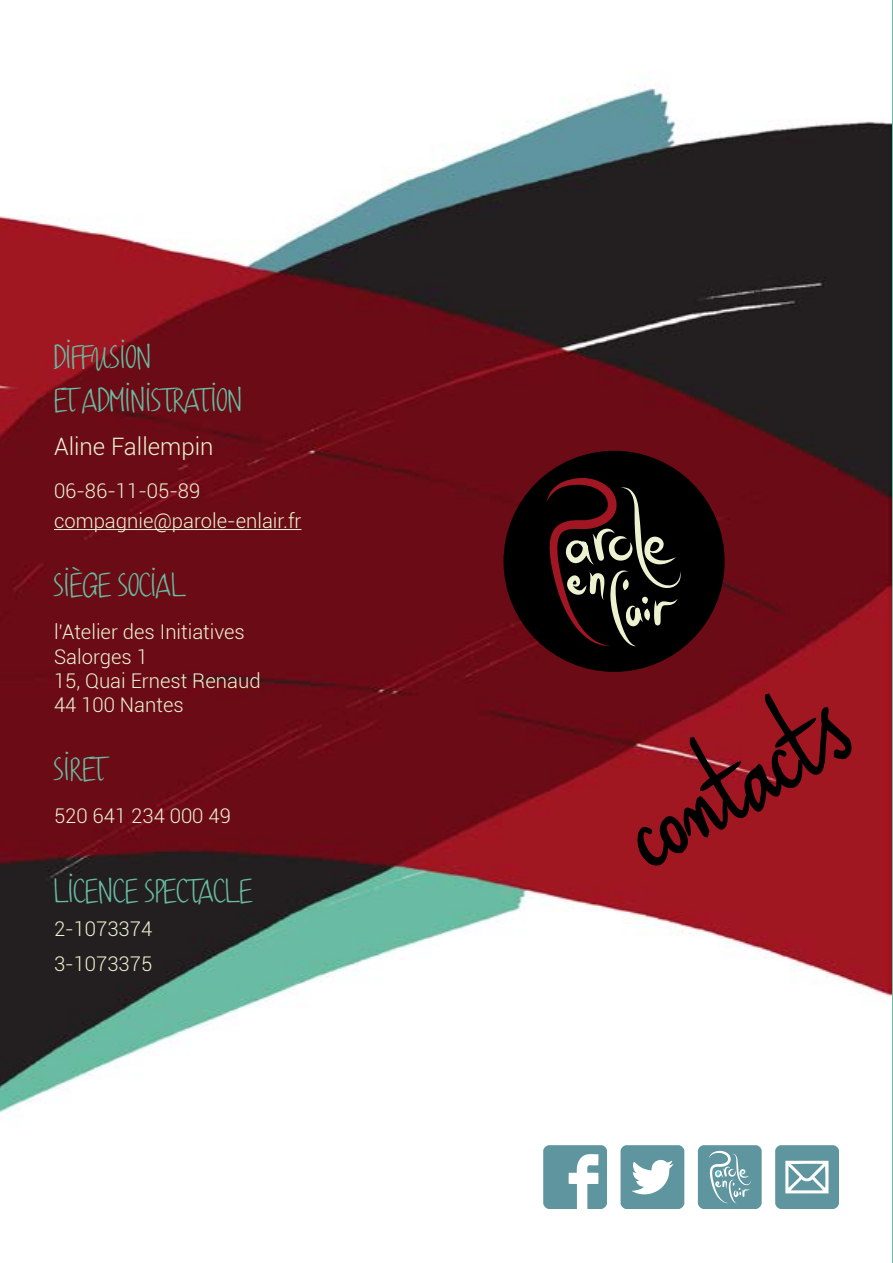
<style>
.page{position:relative;width:893px;height:1263px;background:#fff}
.page>*{position:absolute;margin:0;border:0;box-sizing:border-box;transform-origin:0 0}
.t1{font:700 133.2px "Haiku's Scriptv.09";color:#000}
.t2{font:700 25.5px/43.3px "Haiku's Scriptv.09";color:#69bca2}
.t3{font:300 24px "Roboto";color:#edf4d2}
.t4{font:300 20.25px/24.3px "Roboto";color:#edf4d2}
</style>
<div class="page">
<img style="left:0;top:85px;width:892px;height:1120px">
<div style="left:503px;top:451px;width:222px;height:221px;background:#000;border-radius:50%"></div>
<svg style="left:547px;top:478px;width:134px;height:168px"></svg>
<svg style="left:621px;top:1145px;width:63px;height:64px"></svg>
<svg style="left:543px;top:1145px;width:64px;height:64px"></svg>
<svg style="left:775px;top:1145px;width:71px;height:64px"></svg>
<svg style="left:698px;top:1145px;width:64px;height:64px;background:#72a2aa"></svg>
<hr style="left:54px;top:529px;width:247px;height:1px;background:#edf4d2">
<p class="t2" style="left:54px;top:337px;width:190px">DIFFUSION<br>ET ADMINISTRATION</p>
<p class="t3" style="left:54px;top:429px;width:161px">Aline Fallempin</p>
<p class="t4" style="left:54px;top:475px;width:249px;line-height:30px">06-86-11-05-89 compagnie@parole-enlair.fr</p>
<p class="t2" style="left:54px;top:565px;width:133px">SIÈGE SOCIAL</p>
<p class="t4" style="left:54px;top:619px;width:208px">l’Atelier des Initiatives<br>Salorges 1<br>15, Quai Ernest Renaud<br>44 100 Nantes</p>
<p class="t2" style="left:54px;top:749px;width:52px">SIRET</p>
<p class="t4" style="left:54px;top:803px;width:178px">520 641 234 000 49</p>
<p class="t2" style="left:54px;top:871px;width:200px">LICENCE SPECTACLE</p>
<p class="t4" style="left:54px;top:911px;width:100px;line-height:34.8px">2-1073374<br>3-1073375</p>
<h1 class="t1" style="left:590px;top:761px;width:241px;rotate:-30deg">contacts</h1>
</div>
